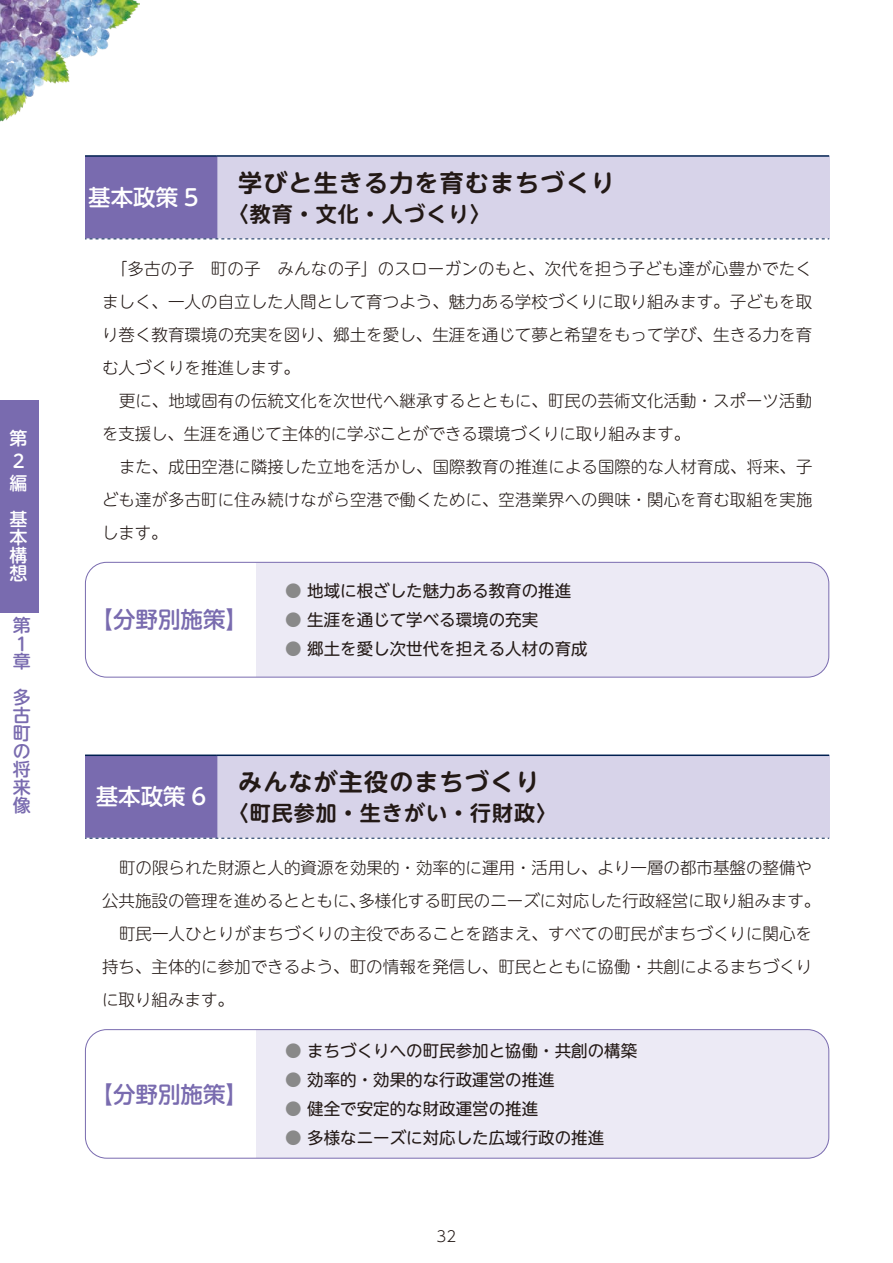
<style>
.page{position:relative;width:893px;height:1263px;background:#fff}
.page>*{position:absolute;margin:0;border:0;box-sizing:border-box;transform-origin:0 0}
.施策見出し{font:700 24px "UD Shin M Go Pro De";letter-spacing:.05em;color:#231916}
.t1{font:500 22.5px "UD Shin M Go Pro";color:#796baf}
.課題方針施策{font:500 22.5px "UD Shin M Go Pro";color:#fff}
.施策見出し-2{font:700 21px "UD Shin M Go Pro De";letter-spacing:.05em;color:#231916}
.index_color{font:500 18px/18px "UD Shin M Go Pro";color:#796baf}
.t2{font:500 18px/18px "UD Shin M Go Pro";color:#fff}
.body4L{font:300 16.5px/33px "UD Shin M Go Pro";color:#231916;text-align:justify}
.t3{font:16.5px "UD Shin M Go Pro";color:#231916}
.t4{font:300 15px "UD Shin Go Pr 6 N";color:#231916}
.s1{color:#796baf}
.s2{color:#898989}
</style>
<div class="page">
<img style="left:0;top:0;width:140px;height:122px">
<div style="left:0;top:400px;width:38px;height:212px;background:#796baf"></div>
<div style="left:85px;top:156px;width:132px;height:83px;background:#796baf"></div>
<div style="left:217px;top:156px;width:612px;height:83px;background:#d7d3e9"></div>
<hr style="left:85px;top:155px;width:132px;height:2px;background:#002051">
<hr style="left:217px;top:155px;width:612px;height:2px;background:#002051">
<svg style="left:85px;top:238px;width:744px;height:1px"></svg>
<div style="left:256px;top:562px;width:573px;height:115px;background:#eceaf5"></div>
<div style="left:85px;top:562px;width:744px;height:115px;border:1px solid #796baf;border-radius:21px"></div>
<div style="left:85px;top:755px;width:132px;height:83px;background:#796baf"></div>
<div style="left:217px;top:755px;width:612px;height:83px;background:#d7d3e9"></div>
<hr style="left:85px;top:754px;width:132px;height:2px;background:#002051">
<hr style="left:217px;top:754px;width:612px;height:2px;background:#002051">
<svg style="left:85px;top:838px;width:744px;height:1px"></svg>
<div style="left:256px;top:1029px;width:573px;height:129px;background:#eceaf5"></div>
<div style="left:85px;top:1029px;width:744px;height:129px;border:1px solid #796baf;border-radius:21px"></div>
<p class="t2" style="left:10px;top:426px;width:19px;line-height:22.5px">第<br>2編</p>
<p class="t2" style="left:10px;top:510px;width:19px;text-align:justify">基本構想</p>
<p class="index_color" style="left:13px;top:616px;width:19px">第<br>１章</p>
<p class="index_color" style="left:13px;top:688px;width:19px;text-align:justify">多古町の将来像</p>
<p class="施策見出し" style="left:238px;top:163px;width:378px">学びと生きる力を育むまちづくり</p>
<p class="施策見出し-2" style="left:228px;top:197px;width:265px">〈教育・文化・人づくり〉</p>
<p class="body4L" style="left:102px;top:251px;width:712px;text-indent:9px">「多古の子　町の子　みんなの子」のスローガンのもと、次代を担う子ども達が心豊かでたくましく、一人の自立した人間として育つよう、魅力ある学校づくりに取り組みます。子どもを取り巻く教育環境の充実を図り、郷土を愛し、生涯を通じて夢と希望をもって学び、生きる力を育む人づくりを推進します。</p>
<p class="body4L" style="left:102px;top:383px;width:711px;text-indent:17px">更に、地域固有の伝統文化を次世代へ継承するとともに、町民の芸術文化活動・スポーツ活動を支援し、生涯を通じて主体的に学ぶことができる環境づくりに取り組みます。</p>
<p class="body4L" style="left:102px;top:449px;width:712px;text-indent:17px">また、成田空港に隣接した立地を活かし、国際教育の推進による国際的な人材育成、将来、子ども達が多古町に住み続けながら空港で働くために、空港業界への興味・関心を育む取組を実施します。</p>
<p class="課題方針施策" style="left:88px;top:179px;width:127px">基本政策 5<span class="s1">5</span></p>
<p class="t1" style="left:91px;top:601px;width:159px">【分野別施策】</p>
<p class="t3" style="left:285px;top:577px;width:287px"><span class="s2">●</span> 地域に根ざした魅力ある教育の推進</p>
<p class="t3" style="left:285px;top:606px;width:254px"><span class="s2">●</span> 生涯を通じて学べる環境の充実</p>
<p class="t3" style="left:285px;top:635px;width:304px"><span class="s2">●</span> 郷土を愛し次世代を担える人材の育成</p>
<p class="施策見出し" style="left:238px;top:762px;width:303px">みんなが主役のまちづくり</p>
<p class="施策見出し-2" style="left:228px;top:796px;width:331px">〈町民参加・生きがい・行財政〉</p>
<p class="body4L" style="left:102px;top:850px;width:720px;text-align:center">町の限られた財源と人的資源を効果的・効率的に運用・活用し、より一層の都市基盤の整備や<br>公共施設の管理を進めるとともに、多様化する町民のニーズに対応した行政経営に取り組みます。</p>
<p class="body4L" style="left:102px;top:916px;width:712px;text-indent:17px">町民一人ひとりがまちづくりの主役であることを踏まえ、すべての町民がまちづくりに関心を持ち、主体的に参加できるよう、町の情報を発信し、町民とともに協働・共創によるまちづくりに取り組みます。</p>
<p class="課題方針施策" style="left:96px;top:778px;width:112px">基本政策 6</p>
<p class="t1" style="left:91px;top:1076px;width:159px">【分野別施策】</p>
<p class="t3" style="left:285px;top:1037px;width:353px"><span class="s2">●</span> まちづくりへの町民参加と協働・共創の構築</p>
<p class="t3" style="left:285px;top:1066px;width:271px"><span class="s2">●</span> 効率的・効果的な行政運営の推進</p>
<p class="t3" style="left:285px;top:1095px;width:254px"><span class="s2">●</span> 健全で安定的な財政運営の推進</p>
<p class="t3" style="left:285px;top:1124px;width:320px"><span class="s2">●</span> 多様なニーズに対応した広域行政の推進</p>
<p class="t4" style="left:437px;top:1224px;width:21px">32</p>
</div>
